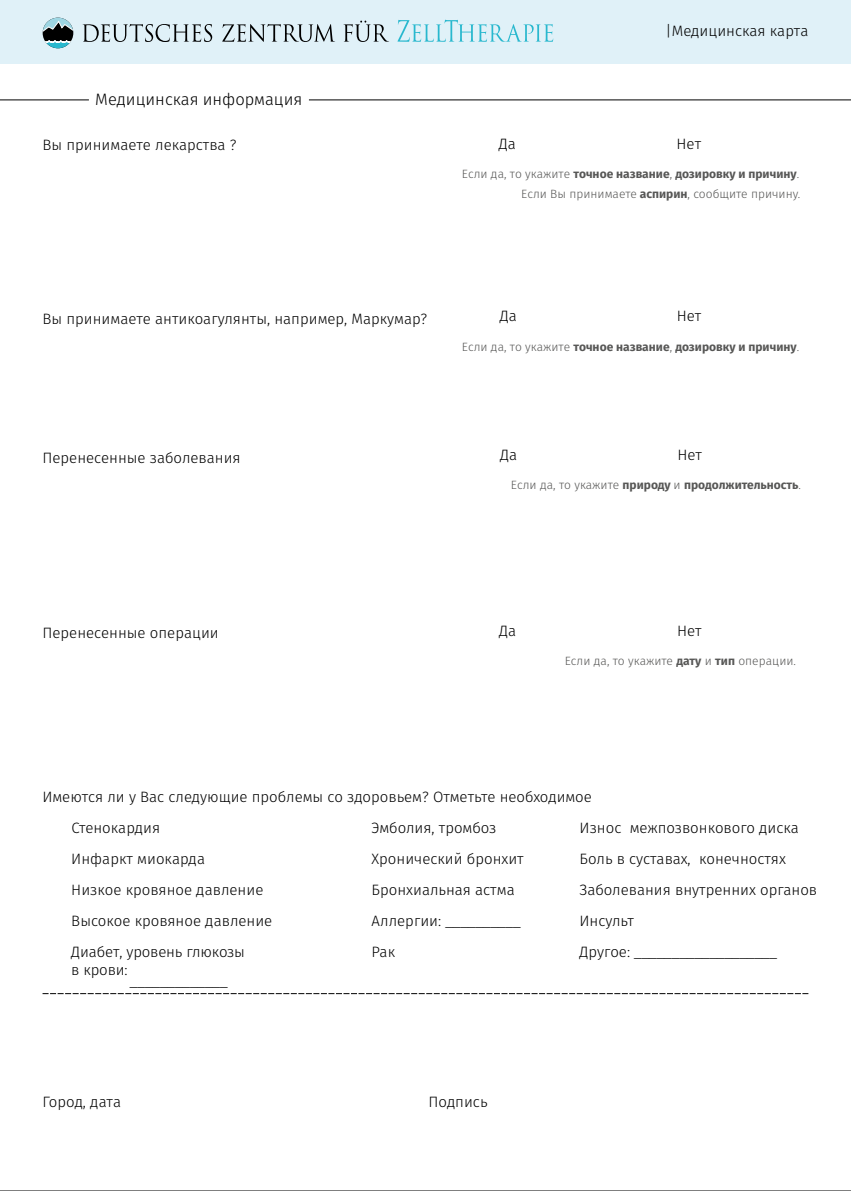
<style>
.page{position:relative;width:851px;height:1191px;background:#fff}
.page>*{position:absolute;margin:0;border:0;box-sizing:border-box;transform-origin:0 0}
.t1{font:300 16.5px "Fira Sans";color:#000}
.t2{font:300 15px/18px "Fira Sans";color:#000}
.t3{font:15px "Century Gothic";color:#000}
.t4{font:700 12px "Fira Sans";color:#575756}
.t5{font:300 12px "Fira Sans";color:#575756}
.s1{font-weight:300}
.s2{font-weight:700}
.s3{font-family:"Fira Sans";font-weight:300}
</style>
<div class="page">
<hr style="left:0;top:99px;width:89px;height:1px;background:#000">
<hr style="left:309px;top:99px;width:541px;height:1px;background:#000">
<div style="left:0;top:0;width:850px;height:64px;background:#e0f1f8"></div>
<svg style="left:43px;top:993px;width:765px;height:1px"></svg>
<hr style="left:0;top:1190px;width:850px;height:1px;background:#000">
<svg style="left:43px;top:18px;width:30px;height:30px"></svg>
<svg style="left:83px;top:24px;width:129px;height:18px"></svg>
<svg style="left:222px;top:24px;width:113px;height:18px"></svg>
<svg style="left:343px;top:21px;width:46px;height:21px"></svg>
<svg style="left:397px;top:20px;width:156px;height:22px"></svg>
<p class="t1" style="left:95px;top:88px;width:209px">Медицинская информация</p>
<p class="t2" style="left:43px;top:136px;width:195px">Вы принимаете лекарства ?</p>
<p class="t2" style="left:498px;top:135px;width:19px">Да</p>
<p class="t2" style="left:665px;top:22px;width:144px">|Медицинская карта</p>
<p class="t2" style="left:676px;top:135px;width:26px">Нет</p>
<p class="t4" style="left:462px;top:165px;width:339px"><span class="s1">Если да, то укажите</span> точное название<span class="s1">,</span> дозировку и причину<span class="s1">.</span></p>
<p class="t5" style="left:521px;top:186px;width:280px">Если Вы принимаете <span class="s2">аспирин</span>, сообщите причину.</p>
<p class="t2" style="left:43px;top:309px;width:386px">Вы принимаете антикоагулянты, например, Маркумар?</p>
<p class="t2" style="left:499px;top:307px;width:19px">Да</p>
<p class="t2" style="left:676px;top:307px;width:26px">Нет</p>
<p class="t4" style="left:462px;top:338px;width:339px"><span class="s1">Если да, то укажите</span> точное название<span class="s1">,</span> дозировку и причину<span class="s1">.</span></p>
<p class="t2" style="left:43px;top:448px;width:199px">Перенесенные заболевания</p>
<p class="t2" style="left:43px;top:623px;width:178px">Перенесенные операции</p>
<p class="t2" style="left:500px;top:446px;width:19px">Да</p>
<p class="t2" style="left:677px;top:446px;width:26px">Нет</p>
<p class="t4" style="left:511px;top:477px;width:291px"><span class="s1">Если да, то укажите</span> природу <span class="s1">и</span> продолжительность<span class="s1">.</span></p>
<p class="t2" style="left:499px;top:621px;width:19px">Да</p>
<p class="t2" style="left:677px;top:621px;width:26px">Нет</p>
<p class="t5" style="left:564px;top:652px;width:233px">Если да, то укажите <span class="s2">дату</span> и <span class="s2">тип</span> операции.</p>
<p class="t2" style="left:42px;top:788px;width:551px">Имеются ли у Вас следующие проблемы со здоровьем? Отметьте необходимое</p>
<p class="t2" style="left:71px;top:819px;width:90px">Стенокардия</p>
<p class="t2" style="left:371px;top:819px;width:126px">Эмболия, тромбоз</p>
<p class="t2" style="left:579px;top:819px;width:221px">Износ межпозвонкового диска</p>
<p class="t2" style="left:71px;top:850px;width:135px">Инфаркт миокарда</p>
<p class="t2" style="left:371px;top:850px;width:154px">Хронический бронхит</p>
<p class="t2" style="left:579px;top:850px;width:208px">Боль в суставах, конечностях</p>
<p class="t2" style="left:71px;top:881px;width:193px">Низкое кровяное давление</p>
<p class="t2" style="left:371px;top:881px;width:145px">Бронхиальная астма</p>
<p class="t2" style="left:579px;top:881px;width:239px">Заболевания внутренних органов</p>
<p class="t2" style="left:71px;top:912px;width:202px">Высокое кровяное давление</p>
<p class="t3" style="left:371px;top:910px;width:150px"><span class="s3">Аллергии:</span> __________</p>
<p class="t2" style="left:579px;top:912px;width:56px">Инсульт</p>
<p class="t2" style="left:71px;top:943px;width:175px">Диабет, уровень глюкозы в крови:</p>
<p class="t2" style="left:371px;top:943px;width:25px">Рак</p>
<p class="t3" style="left:579px;top:941px;width:199px"><span class="s3">Другое:</span> ___________________</p>
<p class="t3" style="left:130px;top:970px;width:99px">_____________</p>
<p class="t2" style="left:43px;top:1093px;width:80px">Город, дата</p>
<p class="t2" style="left:428px;top:1093px;width:60px">Подпись</p>
</div>
